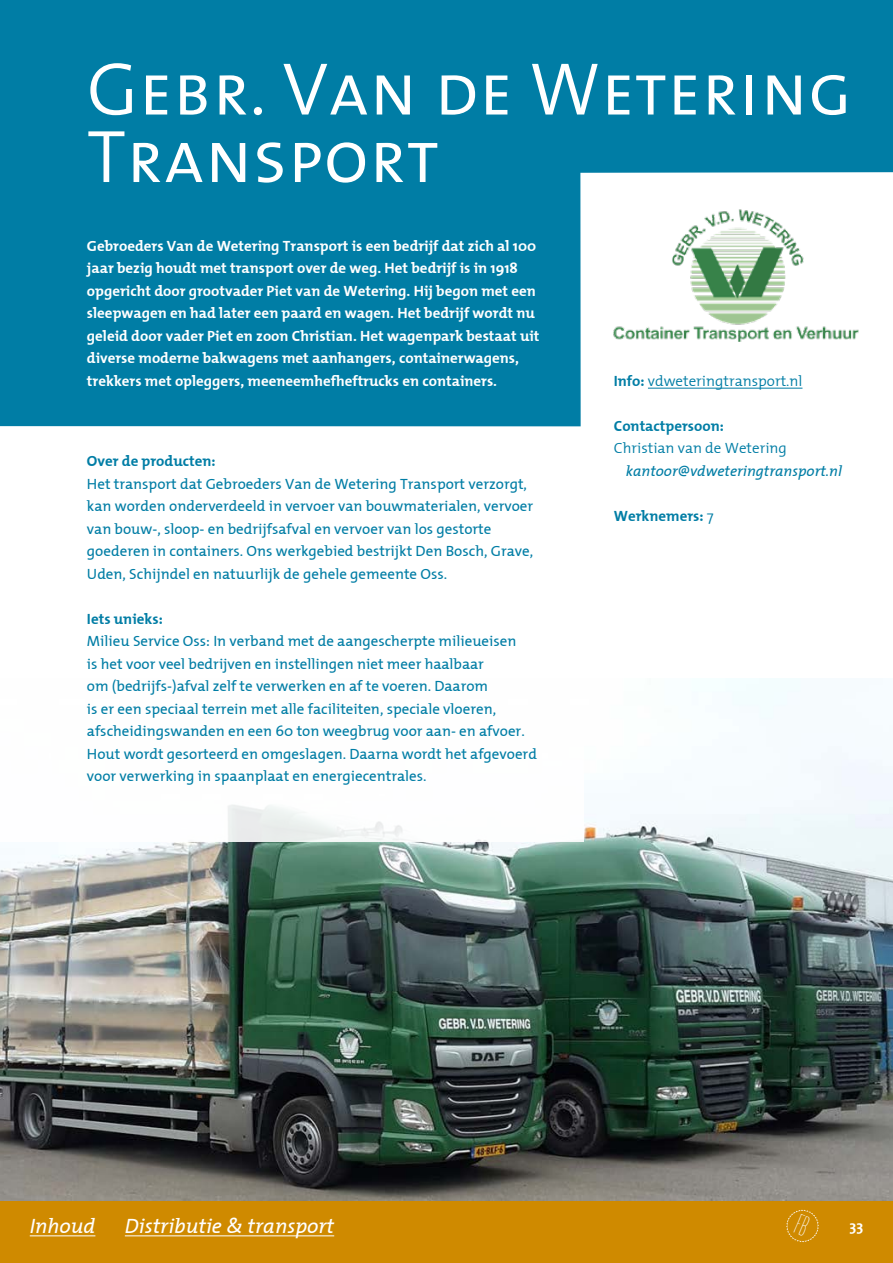
<style>
.page{position:relative;width:893px;height:1263px;background:#fff}
.page>*{position:absolute;margin:0;border:0;box-sizing:border-box;transform-origin:0 0}
.t1{font:75px/67.5px "The Mix Semi Light Caps";color:#fff}
.t2{font:italic 21px "The Mix";color:#fff}
.t3{font:15px/22.5px "The Mix";color:#007da5}
.t4{font:700 15px/22.5px "The Mix";color:#fff}
.t5{font:700 15px "The Mix";color:#007da5}
.t6{font:300 15px "The Mix";color:#007da5}
.t7{font:italic 15px "The Mix";color:#007da5}
.s1{font-weight:700}
.s2{font-weight:300}
</style>
<div class="page">
<img style="left:0;top:678px;width:893px;height:523px">
<div style="left:0;top:535px;width:584px;height:307px;background:#fff"></div>
<svg style="left:0;top:0;width:893px;height:426px;background:#1c8baf"></svg>
<img style="left:584px;top:207px;width:303px;height:134px">
<div style="left:0;top:1201px;width:893px;height:62px;background:#cf8a00"></div>
<hr style="left:30px;top:1235px;width:65px;height:1px;background:#fff">
<hr style="left:125px;top:1235px;width:209px;height:1px;background:#fff">
<svg style="left:786px;top:1209px;width:33px;height:34px"></svg>
<h1 class="t1" style="left:87px;top:53px;width:767px">Gebr. Van de Wetering<br>Transport</h1>
<p class="t4" style="left:87px;top:234px;width:454px">Gebroeders Van de Wetering Transport is een bedrijf dat zich al 100 jaar bezig houdt met transport over de weg. Het bedrijf is in 1918 opgericht door grootvader Piet van de Wetering. Hij begon met een sleepwagen en had later een paard en wagen. Het bedrijf wordt nu geleid door vader Piet en zoon Christian. Het wagenpark bestaat uit diverse moderne bakwagens met aanhangers, containerwagens, trekkers met opleggers, meeneemhefheftrucks en containers.</p>
<p class="t5" style="left:87px;top:449px;width:130px">Over de producten:</p>
<p class="t3" style="left:87px;top:472px;width:448px">Het transport dat Gebroeders Van de Wetering Transport verzorgt, kan worden onderverdeeld in vervoer van bouwmaterialen, vervoer van bouw-, sloop- en bedrijfsafval en vervoer van los gestorte goederen in containers. Ons werkgebied bestrijkt Den Bosch, Grave, Uden, Schijndel en natuurlijk de gehele gemeente Oss.</p>
<p class="t5" style="left:87px;top:606px;width:77px">Iets unieks:</p>
<p class="t3" style="left:87px;top:629px;width:452px">Milieu Service Oss: In verband met de aangescherpte milieueisen<br>is het voor veel bedrijven en instellingen niet meer haalbaar<br>om (bedrijfs-)afval zelf te verwerken en af te voeren. Daarom<br>is er een speciaal terrein met alle faciliteiten, speciale vloeren, afscheidingswanden en een 60 ton weegbrug voor aan- en afvoer.<br>Hout wordt gesorteerd en omgeslagen. Daarna wordt het afgevoerd voor verwerking in spaanplaat en energiecentrales.</p>
<p class="t6" style="left:614px;top:368px;width:190px"><span class="s1">Info:</span> vdweteringtransport.nl</p>
<p class="t5" style="left:614px;top:413px;width:112px">Contactpersoon:</p>
<p class="t6" style="left:614px;top:436px;width:175px">Christian van de Wetering</p>
<p class="t7" style="left:626px;top:458px;width:218px">kantoor@vdweteringtransport.nl</p>
<p class="t5" style="left:614px;top:503px;width:101px">Werknemers: <span class="s2">7</span></p>
<h2 class="t2" style="left:30px;top:1208px;width:67px">Inhoud</h2>
<h2 class="t2" style="left:125px;top:1208px;width:211px">Distributie &amp; transport</h2>
<p class="t4" style="left:850px;top:1214px;width:15px">33</p>
</div>
